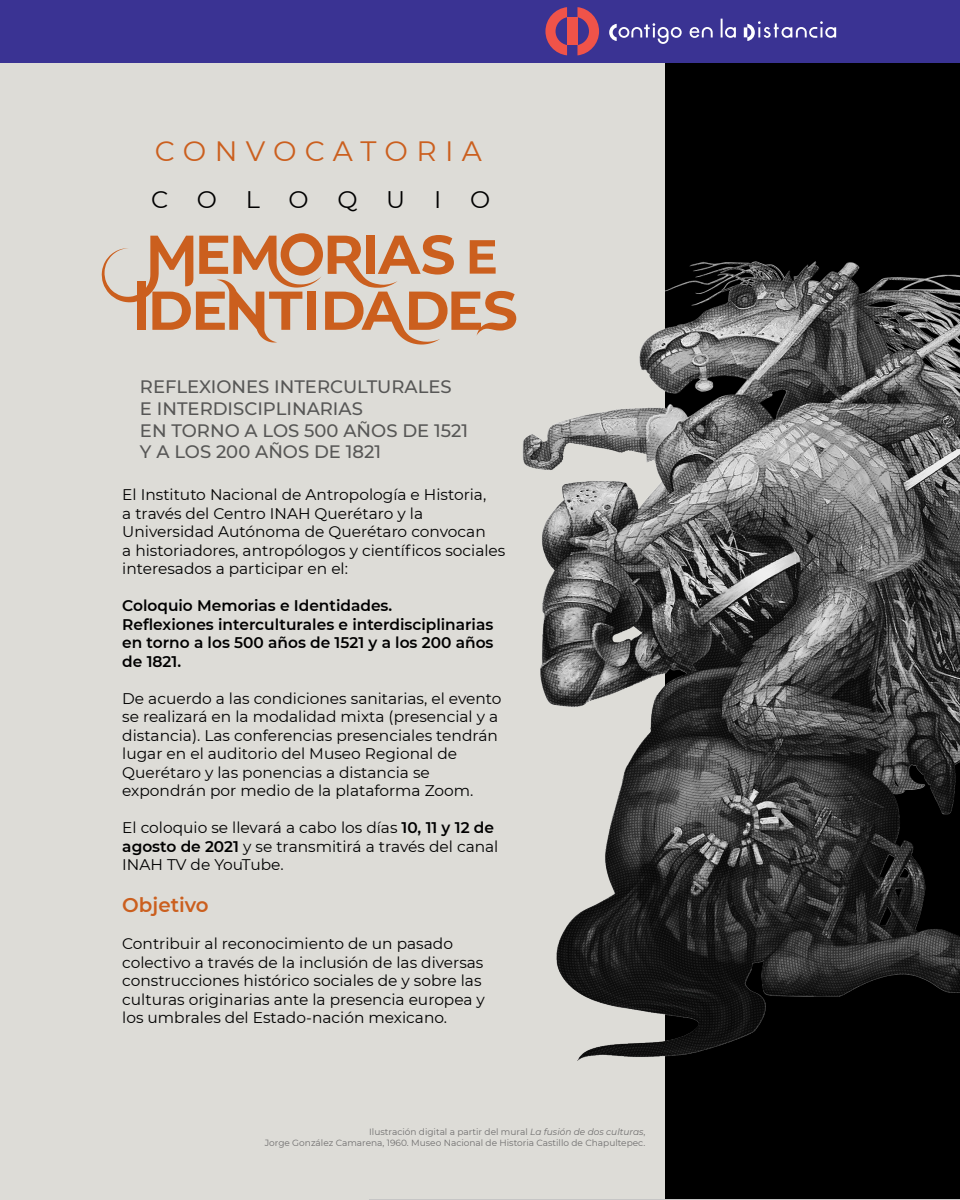
<style>
.page{position:relative;width:960px;height:1200px;background:#dddcd7}
.page>*{position:absolute;margin:0;border:0;box-sizing:border-box;transform-origin:0 0}
.t1{font:28px "Montserrat";letter-spacing:.29em;color:#cb5f1e}
.t2{font:24px "Montserrat";letter-spacing:1.2em;color:#000}
.t3{font:600 19.8px "Montserrat";color:#cb5f1e}
.t4{font:500 18px/21.6px "Montserrat";color:#575756}
.t5{font:15.4px/18.5px "Montserrat";color:#000}
.t6{font:600 15.4px/18.5px "Montserrat";color:#000}
.t7{font:9px/10.8px "Montserrat";color:#706f6f;text-align:right}
.s1{font-weight:600}
.s2{font-style:italic}
</style>
<div class="page">
<div style="left:666px;top:0;width:294px;height:1200px;background:#000"></div>
<img style="left:516px;top:233px;width:444px;height:847px">
<svg style="left:102px;top:233px;width:414px;height:112px"></svg>
<hr style="left:369px;top:1199px;width:591px;height:1px;background:#c6c6c6">
<div style="left:0;top:0;width:960px;height:63px;background:#3a3393"></div>
<svg style="left:609px;top:19px;width:227px;height:25px"></svg>
<svg style="left:577px;top:7px;width:22px;height:48px"></svg>
<div style="left:567px;top:17px;width:10px;height:28px;background:#f05349"></div>
<svg style="left:545px;top:7px;width:22px;height:48px"></svg>
<h1 class="t1" style="left:155px;top:132px;width:329px">CONVOCATORIA</h1>
<h2 class="t2" style="left:151px;top:183px;width:341px">COLOQUIO</h2>
<p class="t4" style="left:140px;top:375px;width:330px">REFLEXIONES INTERCULTURALES<br>E INTERDISCIPLINARIAS<br>EN TORNO A LOS 500 AÑOS DE 1521<br>Y A LOS 200 AÑOS DE 1821</p>
<p class="t5" style="left:122px;top:485px;width:385px">El Instituto Nacional de Antropología e Historia,<br>a través del Centro INAH Querétaro y la Universidad Autónoma de Querétaro convocan<br>a historiadores, antropólogos y científicos sociales interesados a participar en el:</p>
<p class="t6" style="left:122px;top:596px;width:373px">Coloquio Memorias e Identidades.<br>Reflexiones interculturales e interdisciplinarias en torno a los 500 años de 1521 y a los 200 años de 1821.</p>
<p class="t5" style="left:122px;top:688px;width:381px">De acuerdo a las condiciones sanitarias, el evento se realizará en la modalidad mixta (presencial y a distancia). Las conferencias presenciales tendrán lugar en el auditorio del Museo Regional de Querétaro y las ponencias a distancia se expondrán por medio de la plataforma Zoom.</p>
<p class="t5" style="left:122px;top:818px;width:378px">El coloquio se llevará a cabo los días <span class="s1">10, 11 y 12 de agosto de 2021</span> y se transmitirá a través del canal<br>INAH TV de YouTube.</p>
<p class="t3" style="left:122px;top:891px;width:88px">Objetivo</p>
<p class="t5" style="left:122px;top:934px;width:364px">Contribuir al reconocimiento de un pasado colectivo a través de la inclusión de las diversas construcciones histórico sociales de y sobre las culturas originarias ante la presencia europea y los umbrales del Estado-nación mexicano.</p>
<p class="t7" style="left:265px;top:1127px;width:382px">Ilustración digital a partir del mural <span class="s2">La fusión de dos culturas</span>,<br>Jorge González Camarena, 1960. Museo Nacional de Historia Castillo de Chapultepec.</p>
</div>
